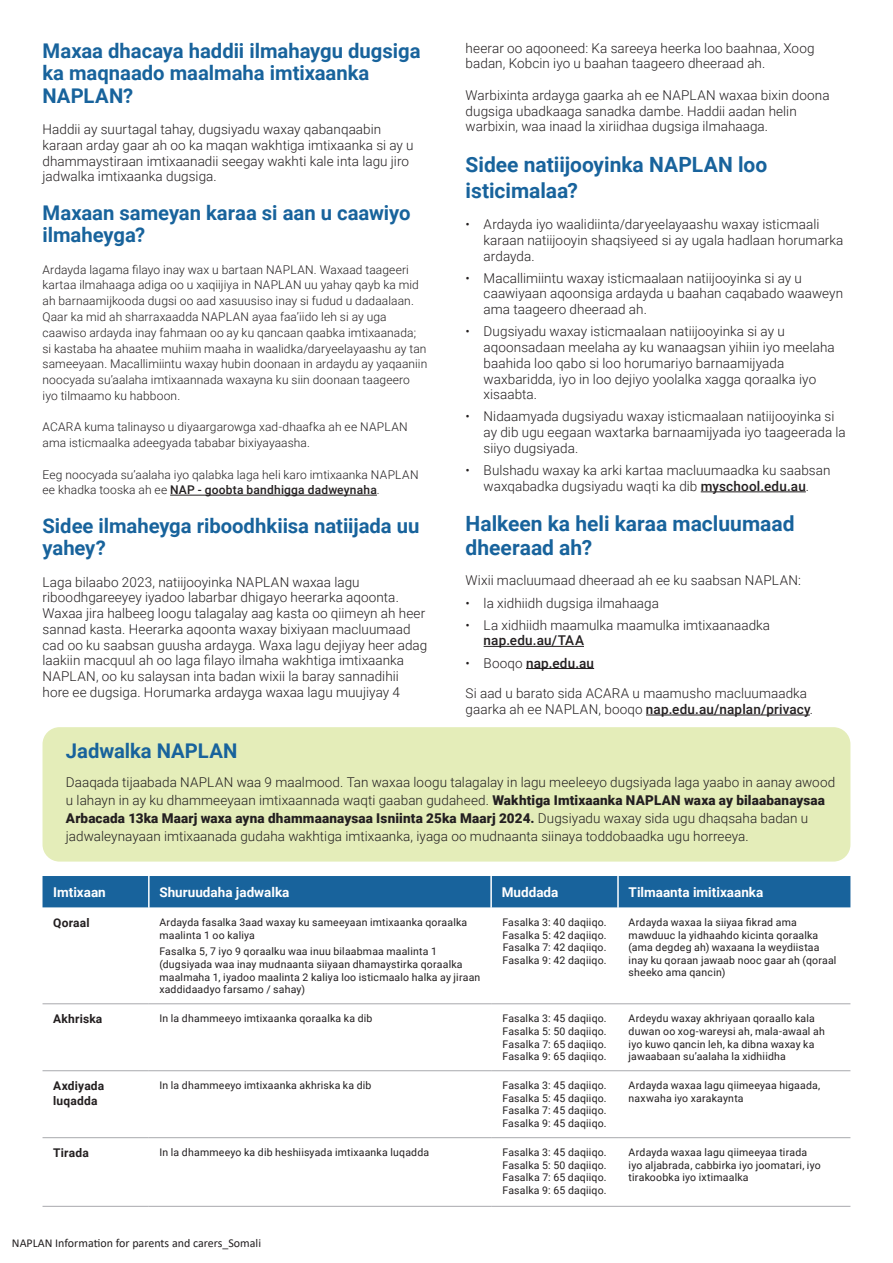
<style>
.page{position:relative;width:893px;height:1263px;background:#fff}
.page>*{position:absolute;margin:0;border:0;box-sizing:border-box;transform-origin:0 0}
.Paragraph_Style{font:700 21px/25.2px "Roboto";color:#18639c}
.t1{font:700 20.25px/22.5px "Roboto";color:#18639c}
.Paragraph_Style-2{font:300 13.5px/15.8px "Roboto";letter-spacing:.005em;color:#231f20}
.Heading{font:700 13.5px "Roboto";color:#fff}
.t2{font:500 13.5px "Roboto";letter-spacing:.015em;color:#231f20}
.Paragraph_Style-3{font:300 12px/15.8px "Roboto";letter-spacing:.01em;color:#231f20}
.t3{font:12px "Calibri";color:#231f20}
.Heading-2{font:700 12px/14.4px "Roboto";letter-spacing:.015em;color:#231f20}
.Heading-3{font:10.5px/12.6px "Roboto";letter-spacing:.015em;color:#231f20}
.s1{font-weight:500}
.s2{font-weight:300}
.s3{font-weight:900}
</style>
<div class="page">
<hr style="left:170px;top:495px;width:207px;height:1px;background:#231f20">
<hr style="left:701px;top:491px;width:105px;height:1px;background:#231f20">
<hr style="left:484px;top:646px;width:100px;height:1px;background:#231f20">
<hr style="left:526px;top:668px;width:68px;height:1px;background:#231f20">
<hr style="left:646px;top:715px;width:164px;height:1px;background:#231f20">
<div style="left:43px;top:876px;width:807px;height:31px;background:#18639c"></div>
<hr style="left:148px;top:876px;width:2px;height:31px;background:#fff">
<hr style="left:490px;top:876px;width:2px;height:31px;background:#fff">
<hr style="left:617px;top:876px;width:2px;height:31px;background:#fff">
<hr style="left:43px;top:1003px;width:106px;height:1px;background:#a8a9ad">
<hr style="left:149px;top:1003px;width:342px;height:1px;background:#a8a9ad">
<hr style="left:491px;top:1003px;width:127px;height:1px;background:#a8a9ad">
<hr style="left:618px;top:1003px;width:232px;height:1px;background:#a8a9ad">
<hr style="left:43px;top:1070px;width:106px;height:1px;background:#a8a9ad">
<hr style="left:149px;top:1070px;width:342px;height:1px;background:#a8a9ad">
<hr style="left:491px;top:1070px;width:127px;height:1px;background:#a8a9ad">
<hr style="left:618px;top:1070px;width:232px;height:1px;background:#a8a9ad">
<hr style="left:43px;top:1137px;width:106px;height:1px;background:#a8a9ad">
<hr style="left:149px;top:1137px;width:342px;height:1px;background:#a8a9ad">
<hr style="left:491px;top:1137px;width:127px;height:1px;background:#a8a9ad">
<hr style="left:618px;top:1137px;width:232px;height:1px;background:#a8a9ad">
<hr style="left:43px;top:1206px;width:106px;height:1px;background:#a8a9ad">
<hr style="left:149px;top:1206px;width:342px;height:1px;background:#a8a9ad">
<hr style="left:491px;top:1206px;width:127px;height:1px;background:#a8a9ad">
<hr style="left:618px;top:1206px;width:232px;height:1px;background:#a8a9ad">
<div style="left:43px;top:727px;width:807px;height:134px;background:#e4edb9;border-radius:17px"></div>
<p class="t1" style="left:43px;top:39px;width:380px">Maxaa dhacaya haddii ilmahaygu dugsiga ka maqnaado maalmaha imtixaanka<br>NAPLAN?</p>
<p class="Paragraph_Style-2" style="left:43px;top:121px;width:373px">Haddii ay suurtagal tahay, dugsiyadu waxay qabanqaabin karaan arday gaar ah oo ka maqan wakhtiga imtixaanka si ay u dhammaystiraan imtixaanadii seegay wakhti kale inta lagu jiro jadwalka imtixaanka dugsiga.</p>
<p class="t1" style="left:43px;top:201px;width:370px">Maxaan sameyan karaa si aan u caawiyo ilmaheyga?</p>
<p class="Paragraph_Style-3" style="left:43px;top:261px;width:386px">Ardayda lagama filayo inay wax u bartaan NAPLAN. Waxaad taageeri kartaa ilmahaaga adiga oo u xaqiijiya in NAPLAN uu yahay qayb ka mid ah barnaamijkooda dugsi oo aad xasuusiso inay si fudud u dadaalaan.<br>Qaar ka mid ah sharraxaadda NAPLAN ayaa faa’iido leh si ay uga caawiso ardayda inay fahmaan oo ay ku qancaan qaabka imtixaanada; si kastaba ha ahaatee muhiim maaha in waalidka/daryeelayaashu ay tan sameeyaan. Macallimiintu waxay hubin doonaan in ardaydu ay yaqaaniin noocyada su’aalaha imtixaannada waxayna ku siin doonaan taageero iyo tilmaamo ku habboon.</p>
<p class="Paragraph_Style-3" style="left:43px;top:419px;width:367px">ACARA kuma talinayso u diyaargarowga xad-dhaafka ah ee NAPLAN ama isticmaalka adeegyada tababar bixiyayaasha.</p>
<p class="Paragraph_Style-3" style="left:43px;top:466px;width:378px">Eeg noocyada su’aalaha iyo qalabka laga heli karo imtixaanka NAPLAN ee khadka tooska ah ee <span class="s1">NAP - goobta bandhigga dadweynaha</span>.</p>
<p class="t1" style="left:43px;top:513px;width:379px">Sidee ilmaheyga riboodhkiisa natiijada uu yahey?</p>
<p class="Paragraph_Style-2" style="left:43px;top:573px;width:386px">Laga bilaabo 2023, natiijooyinka NAPLAN waxaa lagu riboodhgareeyey iyadoo labarbar dhigayo heerarka aqoonta.<br>Waxaa jira halbeeg loogu talagalay aag kasta oo qiimeyn ah heer sannad kasta. Heerarka aqoonta waxay bixiyaan macluumaad cad oo ku saabsan guusha ardayga. Waxa lagu dejiyay heer adag laakiin macquul ah oo laga filayo ilmaha wakhtiga imtixaanka NAPLAN, oo ku salaysan inta badan wixii la baray sannadihii hore ee dugsiga. Horumarka ardayga waxaa lagu muujiyay 4</p>
<p class="Paragraph_Style-2" style="left:466px;top:39px;width:350px">heerar oo aqooneed: Ka sareeya heerka loo baahnaa, Xoog badan, Kobcin iyo u baahan taageero dheeraad ah.</p>
<p class="Paragraph_Style-2" style="left:466px;top:87px;width:365px">Warbixinta ardayga gaarka ah ee NAPLAN waxaa bixin doona dugsiga ubadkaaga sanadka dambe. Haddii aadan helin warbixin, waa inaad la xiriidhaa dugsiga ilmahaaga.</p>
<p class="Paragraph_Style" style="left:466px;top:152px;width:303px">Sidee natiijooyinka NAPLAN loo isticimalaa?</p>
<p class="Paragraph_Style-2" style="left:484px;top:216px;width:361px;text-indent:-18px">• Ardayda iyo waalidiinta/daryeelayaashu waxay isticmaali karaan natiijooyin shaqsiyeed si ay ugala hadlaan horumarka ardayda.</p>
<p class="Paragraph_Style-2" style="left:484px;top:269px;width:361px;text-indent:-18px">• Macallimiintu waxay isticmaalaan natiijooyinka si ay u caawiyaan aqoonsiga ardayda u baahan caqabado waaweyn ama taageero dheeraad ah.</p>
<p class="Paragraph_Style-2" style="left:484px;top:323px;width:353px;text-indent:-18px">• Dugsiyadu waxay isticmaalaan natiijooyinka si ay u aqoonsadaan meelaha ay ku wanaagsan yihiin iyo meelaha baahida loo qabo si loo horumariyo barnaamijyada waxbaridda, iyo in loo dejiyo yoolalka xagga qoraalka iyo xisaabta.</p>
<p class="Paragraph_Style-2" style="left:484px;top:408px;width:364px;text-indent:-18px">• Nidaamyada dugsiyadu waxay isticmaalaan natiijooyinka si ay dib ugu eegaan waxtarka barnaamijyada iyo taageerada la siiyo dugsiyada.</p>
<p class="Paragraph_Style-2" style="left:466px;top:462px;width:366px;text-align:center">• Bulshadu waxay ka arki kartaa macluumaadka ku saabsan waxqabadka dugsiyadu waqti ka dib <span class="s1">myschool.edu.au</span>.</p>
<p class="Paragraph_Style" style="left:466px;top:510px;width:330px;line-height:24px">Halkeen ka heli karaa macluumaad dheeraad ah?</p>
<p class="Paragraph_Style-2" style="left:466px;top:572px;width:337px">Wixii macluumaad dheeraad ah ee ku saabsan NAPLAN:</p>
<p class="Paragraph_Style-2" style="left:466px;top:594px;width:195px">• la xidhiidh dugsiga ilmahaaga</p>
<p class="Paragraph_Style-2" style="left:484px;top:616px;width:288px;text-indent:-18px">• La xidhiidh maamulka maamulka imtixaanaadka <span class="s1">nap.edu.au/TAA</span></p>
<p class="t2" style="left:466px;top:653px;width:130px"><span class="s2">• Booqo</span> nap.edu.au</p>
<p class="Paragraph_Style-2" style="left:466px;top:685px;width:349px">Si aad u barato sida ACARA u maamusho macluumaadka gaarka ah ee NAPLAN, booqo <span class="s1">nap.edu.au/naplan/privacy</span>.</p>
<p class="t1" style="left:66px;top:739px;width:173px">Jadwalka NAPLAN</p>
<p class="Paragraph_Style-2" style="left:66px;top:772px;width:771px;line-height:18px">Daaqada tijaabada NAPLAN waa 9 maalmood. Tan waxaa loogu talagalay in lagu meeleeyo dugsiyada laga yaabo in aanay awood u lahayn in ay ku dhammeeyaan imtixaannada waqti gaaban gudaheed. <span class="s3">Wakhtiga Imtixaanka NAPLAN waxa ay bilaabanaysaa Arbacada 13ka Maarj waxa ayna dhammaanaysaa Isniinta 25ka Maarj 2024.</span> Dugsiyadu waxay sida ugu dhaqsaha badan u jadwaleynayaan imtixaanada gudaha wakhtiga imtixaanka, iyaga oo mudnaanta siinaya toddobaadka ugu horreeya.</p>
<p class="Heading" style="left:53px;top:882px;width:54px">Imtixaan</p>
<p class="Heading" style="left:159px;top:882px;width:131px">Shuruudaha jadwalka</p>
<p class="Heading" style="left:502px;top:882px;width:58px">Muddada</p>
<p class="Heading" style="left:629px;top:882px;width:136px">Tilmaanta imitixaanka</p>
<p class="Heading-2" style="left:53px;top:915px;width:38px">Qoraal</p>
<p class="Heading-3" style="left:159px;top:915px;width:309px">Ardayda fasalka 3aad waxay ku sameeyaan imtixaanka qoraalka maalinta 1 oo kaliya</p>
<p class="Heading-3" style="left:159px;top:945px;width:322px">Fasalka 5, 7 iyo 9 qoraalku waa inuu bilaabmaa maalinta 1 (dugsiyada waa inay mudnaanta siiyaan dhamaystirka qoraalka maalmaha 1, iyadoo maalinta 2 kaliya loo isticmaalo halka ay jiraan xaddidaadyo farsamo / sahay)</p>
<p class="Heading-3" style="left:629px;top:915px;width:209px">Ardayda waxaa la siiyaa fikrad ama mawduuc la yidhaahdo kicinta qoraalka (ama degdeg ah) waxaana la weydiistaa inay ku qoraan jawaab nooc gaar ah (qoraal sheeko ama qancin)</p>
<p class="Heading-3" style="left:502px;top:915px;width:106px">Fasalka 3: 40 daqiiqo.</p>
<p class="Heading-3" style="left:503px;top:928px;width:105px">Fasalka 5: 42 daqiiqo.</p>
<p class="Heading-3" style="left:503px;top:941px;width:105px">Fasalka 7: 42 daqiiqo.</p>
<p class="Heading-3" style="left:503px;top:953px;width:105px">Fasalka 9: 42 daqiiqo.</p>
<p class="Heading-2" style="left:53px;top:1011px;width:51px">Akhriska</p>
<p class="Heading-3" style="left:159px;top:1012px;width:214px">In la dhammeeyo imtixaanka qoraalka ka dib</p>
<p class="Heading-3" style="left:502px;top:1012px;width:106px">Fasalka 3: 45 daqiiqo.</p>
<p class="Heading-3" style="left:502px;top:1024px;width:106px">Fasalka 5: 50 daqiiqo.</p>
<p class="Heading-3" style="left:503px;top:1037px;width:105px">Fasalka 7: 65 daqiiqo.</p>
<p class="Heading-3" style="left:502px;top:1050px;width:106px">Fasalka 9: 65 daqiiqo.</p>
<p class="Heading-2" style="left:53px;top:1078px;width:53px">Axdiyada luqadda</p>
<p class="Heading-3" style="left:159px;top:1079px;width:214px">In la dhammeeyo imtixaanka akhriska ka dib</p>
<p class="Heading-3" style="left:502px;top:1079px;width:106px">Fasalka 3: 45 daqiiqo.</p>
<p class="Heading-3" style="left:502px;top:1091px;width:106px">Fasalka 5: 45 daqiiqo.</p>
<p class="Heading-3" style="left:503px;top:1104px;width:106px">Fasalka 7: 45 daqiiqo.</p>
<p class="Heading-3" style="left:502px;top:1116px;width:106px">Fasalka 9: 45 daqiiqo.</p>
<p class="Heading-2" style="left:53px;top:1145px;width:37px">Tirada</p>
<p class="Heading-3" style="left:159px;top:1146px;width:271px">In la dhammeeyo ka dib heshiisyada imtixaanka luqadda</p>
<p class="Heading-3" style="left:502px;top:1146px;width:106px">Fasalka 3: 45 daqiiqo.</p>
<p class="Heading-3" style="left:502px;top:1158px;width:106px">Fasalka 5: 50 daqiiqo.</p>
<p class="Heading-3" style="left:503px;top:1171px;width:105px">Fasalka 7: 65 daqiiqo.</p>
<p class="Heading-3" style="left:502px;top:1183px;width:106px">Fasalka 9: 65 daqiiqo.</p>
<p class="t3" style="left:12px;top:1234px;width:251px">NAPLAN Information for parents and carers_Somali</p>
<p class="Heading-3" style="left:629px;top:1012px;width:198px">Ardeydu waxay akhriyaan qoraallo kala duwan oo xog-wareysi ah, mala-awaal ah iyo kuwo qancin leh, ka dibna waxay ka jawaabaan su’aalaha la xidhiidha</p>
<p class="Heading-3" style="left:629px;top:1079px;width:193px">Ardayda waxaa lagu qiimeeyaa higaada, naxwaha iyo xarakaynta</p>
<p class="Heading-3" style="left:629px;top:1146px;width:194px">Ardayda waxaa lagu qiimeeyaa tirada iyo aljabrada, cabbirka iyo joomatari, iyo tirakoobka iyo ixtimaalka</p>
</div>
